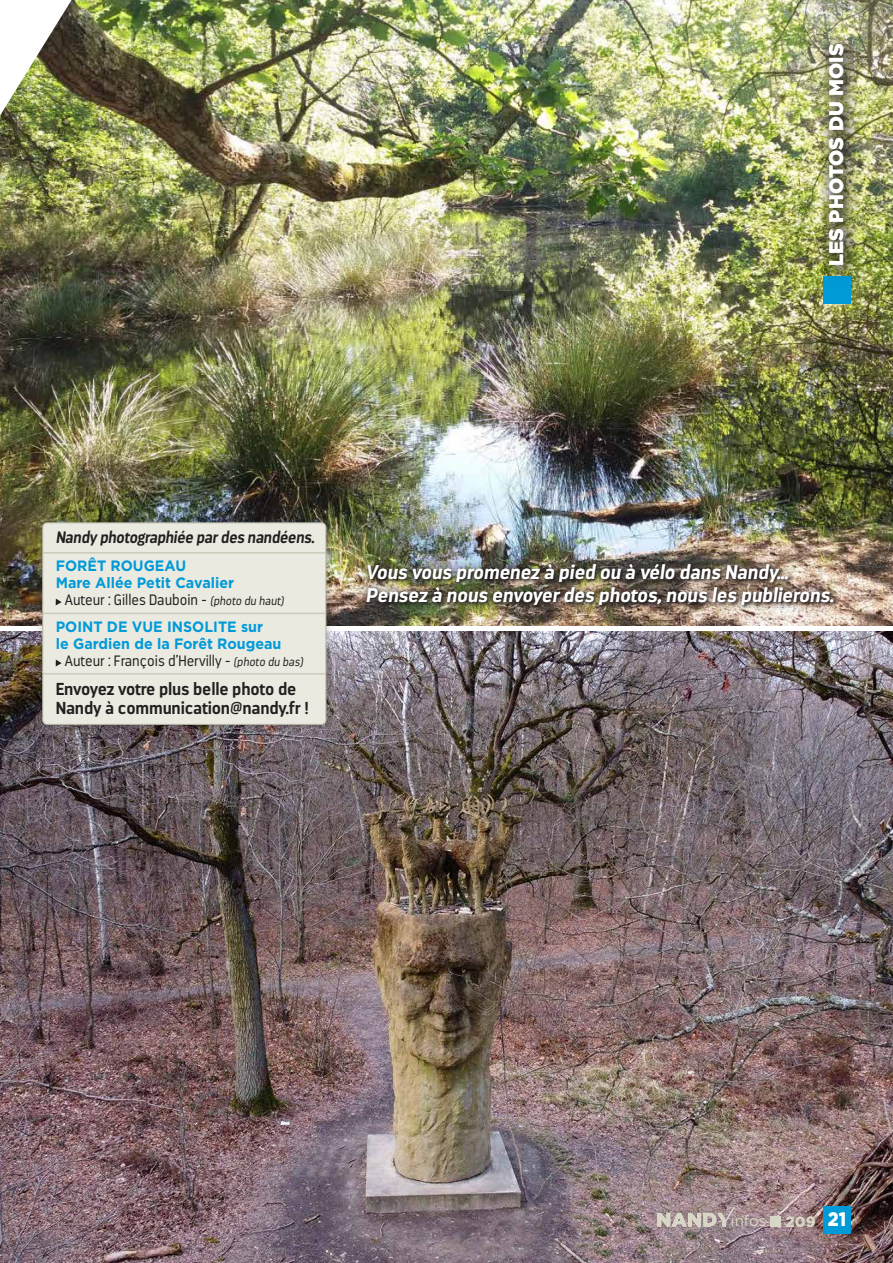
<style>
.page{position:relative;width:893px;height:1263px;background:#fff}
.page>*{position:absolute;margin:0;border:0;box-sizing:border-box;transform-origin:0 0}
.Texte_courant{font:italic 700 19.5px/22.5px "Darwin";color:#fff}
.Rubrique{font:900 19.5px "Gotham";letter-spacing:.005em;color:#fff}
.Rubrique-2{font:900 19.5px "Gotham";letter-spacing:.005em;color:#fff;scale:.9 1}
.Texte_courant-2{font:700 17.25px/19.5px "Darwin";letter-spacing:-.01em;color:#231f20}
.Texte_courant-3{font:italic 700 16.5px "Darwin";letter-spacing:-.02em;color:#231f20;scale:.94 1}
.t1{font:15.15px "Gotham";letter-spacing:-.01em;color:#d8d7c5}
.Texte_courant-4{font:700 15px/16.5px "Gotham";color:#009ad9;scale:.95 1}
.Texte_courant-5{font:300 15px "Darwin";color:#231f20;scale:.95 1}
.t2{font:900 15px "Gotham";color:#d8d7c5}
.s1{font-style:italic;font-size:12px}
</style>
<div class="page">
<img style="left:0;top:0;width:893px;height:626px">
<img style="left:0;top:631px;width:893px;height:632px">
<div style="left:770px;top:1216px;width:11px;height:11px;background:#d8d7c5"></div>
<div style="left:823px;top:276px;width:27px;height:28px;background:#009ad9"></div>
<div style="left:823px;top:1206px;width:27px;height:27px;background:#009ad9"></div>
<img style="left:0;top:0;width:72px;height:116px">
<img style="left:358px;top:556px;width:483px;height:57px">
<img style="left:365px;top:563px;width:472px;height:46px">
<div style="left:34px;top:514px;width:301px;height:218px;background:#231f20;opacity:.3"></div>
<div style="left:43px;top:523px;width:283px;height:201px;background:#eaeae0;border-radius:4px"></div>
<div style="left:43px;top:523px;width:283px;height:202px;border:1px solid #b5b4a5;border-radius:4px"></div>
<hr style="left:43px;top:613px;width:283px;height:1px;background:#cbcaba">
<svg style="left:56px;top:599px;width:6px;height:6px"></svg>
<svg style="left:56px;top:660px;width:6px;height:6px"></svg>
<hr style="left:43px;top:673px;width:283px;height:1px;background:#cbcaba">
<hr style="left:43px;top:552px;width:283px;height:2px;background:#cbcaba">
<img style="left:818px;top:34px;width:42px;height:248px">
<svg style="left:657px;top:1208px;width:77px;height:18px"></svg>
<p class="Rubrique" style="left:823px;top:266px;width:224px;rotate:-90deg">LES PHOTOS DU MOIS</p>
<p class="Texte_courant-3" style="left:56px;top:527px;width:277px">Nandy photographiée par des nandéens.</p>
<p class="Texte_courant-4" style="left:56px;top:557px;width:189px">FORÊT ROUGEAU<br>Mare Allée Petit Cavalier</p>
<p class="Texte_courant-5" style="left:65px;top:591px;width:232px">Auteur : Gilles Dauboin - <span class="s1">(photo du haut)</span></p>
<p class="Texte_courant-4" style="left:56px;top:618px;width:239px">POINT DE VUE INSOLITE sur<br>le Gardien de la Forêt Rougeau</p>
<p class="Texte_courant-5" style="left:65px;top:652px;width:252px">Auteur : François d’Hervilly - <span class="s1">(photo du bas)</span></p>
<p class="Texte_courant-2" style="left:56px;top:679px;width:255px">Envoyez votre plus belle photo de<br>Nandy à communication@nandy.fr !</p>
<p class="Texte_courant" style="left:366px;top:561px;width:470px">Vous vous promenez à pied ou à vélo dans Nandy…<br>Pensez à nous envoyer des photos, nous les publierons.</p>
<p class="t1" style="left:731px;top:1211px;width:37px">infos</p>
<p class="t2" style="left:786px;top:1211px;width:31px">209</p>
<p class="Rubrique-2" style="left:828px;top:1206px;width:22px">21</p>
</div>
